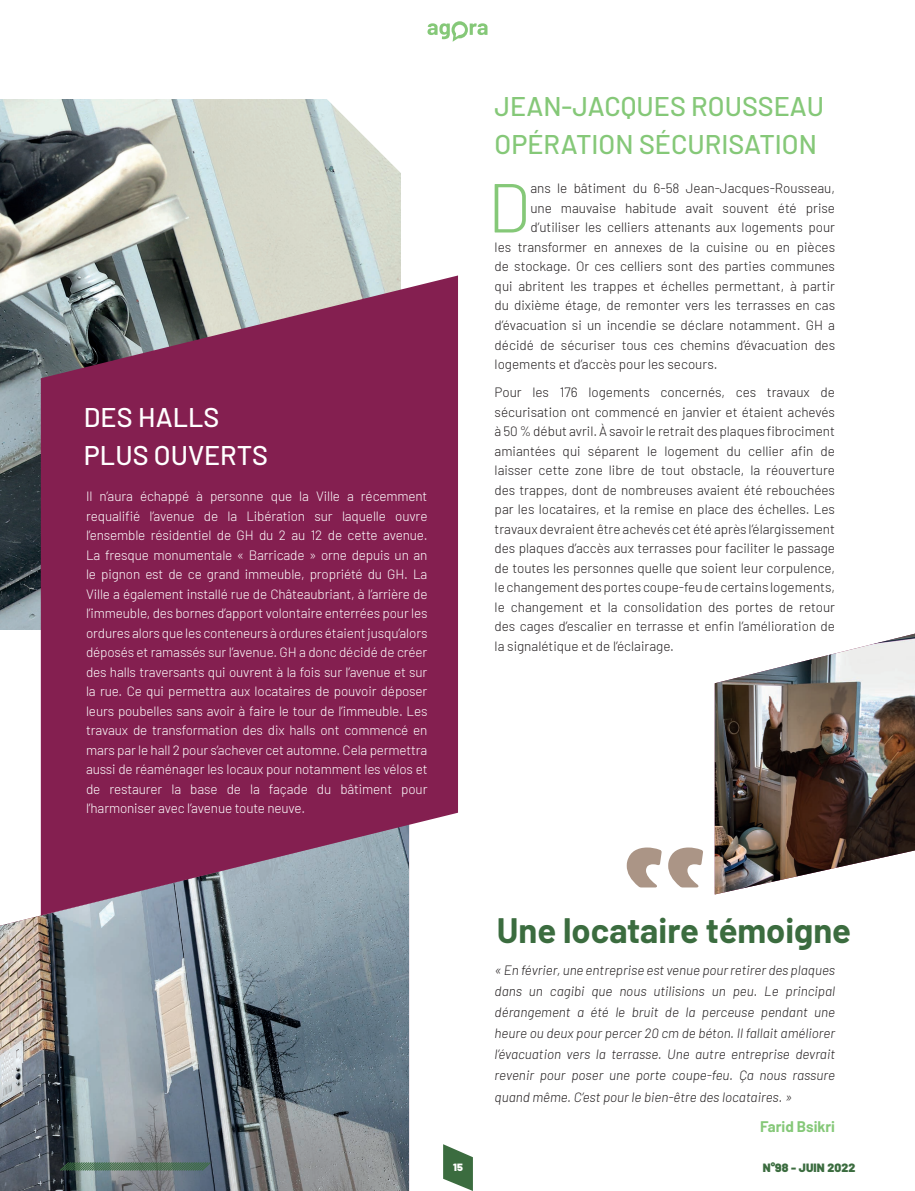
<style>
.page{position:relative;width:915px;height:1191px;background:#fff}
.page>*{position:absolute;margin:0;border:0;box-sizing:border-box;transform-origin:0 0}
.t1{font:300 69.15px "Barlow";color:#85c878}
.t2{font:700 34.5px "Barlow";color:#3b6c3f}
.t3{font:500 27px/37.5px "Barlow";color:#85c878}
.t4{font:500 27px/37.5px "Barlow";color:#fff}
.t5{font:700 15px "Barlow";color:#85c878}
.t6{font:300 13.5px/19.5px "Barlow";color:#231f20;text-align:justify}
.t7{font:300 13.5px/19.5px "Barlow";letter-spacing:-.01em;color:#fff;text-align:justify}
.t8{font:italic 300 13.5px/21.1px "Barlow";color:#231f20;text-align:justify}
.t9{font:900 12px "Barlow";letter-spacing:.01em;color:#3b6c3f}
.t10{font:900 10.5px "Barlow";color:#fff}
</style>
<div class="page">
<img style="left:0;top:100px;width:400px;height:529px">
<img style="left:0;top:824px;width:409px;height:367px">
<img style="left:714px;top:634px;width:200px;height:260px">
<svg style="left:41px;top:275px;width:417px;height:640px;background:#88355f"></svg>
<svg style="left:626px;top:847px;width:77px;height:40px"></svg>
<svg style="left:443px;top:1144px;width:30px;height:47px"></svg>
<svg style="left:59px;top:1161px;width:152px;height:10px;background:#567362"></svg>
<svg style="left:451px;top:21px;width:16px;height:17px"></svg>
<svg style="left:323px;top:23px;width:164px;height:157px"></svg>
<h3 class="t4" style="left:84px;top:396px;width:185px">DES HALLS<br>PLUS OUVERTS</h3>
<p class="t7" style="left:86px;top:485px;width:343px">Il n’aura échappé à personne que la Ville a récemment requalifié l’avenue de la Libération sur laquelle ouvre l’ensemble résidentiel de GH du 2 au 12 de cette avenue.<br>La fresque monumentale « Barricade » orne depuis un an le pignon est de ce grand immeuble, propriété du GH. La Ville a également installé rue de Châteaubriant, à l’arrière de l’immeuble, des bornes d’apport volontaire enterrées pour les ordures alors que les conteneurs à ordures étaient jusqu’alors déposés et ramassés sur l’avenue. GH a donc décidé de créer des halls traversants qui ouvrent à la fois sur l’avenue et sur la rue. Ce qui permettra aux locataires de pouvoir déposer leurs poubelles sans avoir à faire le tour de l’immeuble. Les travaux de transformation des dix halls ont commencé en mars par le hall 2 pour s’achever cet automne. Cela permettra aussi de réaménager les locaux pour notamment les vélos et de restaurer la base de la façade du bâtiment pour l’harmoniser avec l’avenue toute neuve.</p>
<h3 class="t3" style="left:494px;top:86px;width:331px">JEAN-JACQUES ROUSSEAU<br>OPÉRATION SÉCURISATION</h3>
<h1 class="t1" style="left:487px;top:158px;width:44px">D</h1>
<p class="t6" style="left:530px;top:178px;width:306px">ans le bâtiment du 6-58 Jean-Jacques-Rousseau,</p>
<p class="t6" style="left:530px;top:197px;width:306px">une mauvaise habitude avait souvent été prise</p>
<p class="t6" style="left:530px;top:217px;width:306px">d’utiliser les celliers attenants aux logements pour</p>
<p class="t6" style="left:494px;top:236px;width:342px">les transformer en annexes de la cuisine ou en pièces</p>
<p class="t6" style="left:494px;top:256px;width:342px">de stockage. Or ces celliers sont des parties communes</p>
<p class="t6" style="left:494px;top:275px;width:342px">qui abritent les trappes et échelles permettant, à partir</p>
<p class="t6" style="left:494px;top:295px;width:342px">du dixième étage, de remonter vers les terrasses en cas</p>
<p class="t6" style="left:494px;top:314px;width:342px">d’évacuation si un incendie se déclare notamment. GH a</p>
<p class="t6" style="left:494px;top:334px;width:342px">décidé de sécuriser tous ces chemins d’évacuation des</p>
<p class="t6" style="left:494px;top:353px;width:224px">logements et d’accès pour les secours.</p>
<p class="t6" style="left:494px;top:381px;width:342px">Pour les 176 logements concernés, ces travaux de sécurisation ont commencé en janvier et étaient achevés à 50 % début avril. À savoir le retrait des plaques fibrociment amiantées qui séparent le logement du cellier afin de laisser cette zone libre de tout obstacle, la réouverture des trappes, dont de nombreuses avaient été rebouchées par les locataires, et la remise en place des échelles. Les travaux devraient être achevés cet été après l’élargissement des plaques d’accès aux terrasses pour faciliter le passage de toutes les personnes quelle que soient leur corpulence, le changement des portes coupe-feu de certains logements, le changement et la consolidation des portes de retour des cages d’escalier en terrasse et enfin l’amélioration de la signalétique et de l’éclairage.</p>
<h2 class="t2" style="left:496px;top:904px;width:355px">Une locataire témoigne</h2>
<p class="t8" style="left:494px;top:958px;width:342px">« En février, une entreprise est venue pour retirer des plaques dans un cagibi que nous utilisions un peu. Le principal dérangement a été le bruit de la perceuse pendant une heure ou deux pour percer 20 cm de béton. Il fallait améliorer l’évacuation vers la terrasse. Une autre entreprise devrait revenir pour poser une porte coupe-feu. Ça nous rassure quand même. C’est pour le bien-être des locataires. »</p>
<p class="t5" style="left:760px;top:1115px;width:76px">Farid Bsikri</p>
<p class="t10" style="left:453px;top:1159px;width:11px">15</p>
<p class="t9" style="left:762px;top:1158px;width:94px">N°98 - JUIN 2022</p>
</div>
